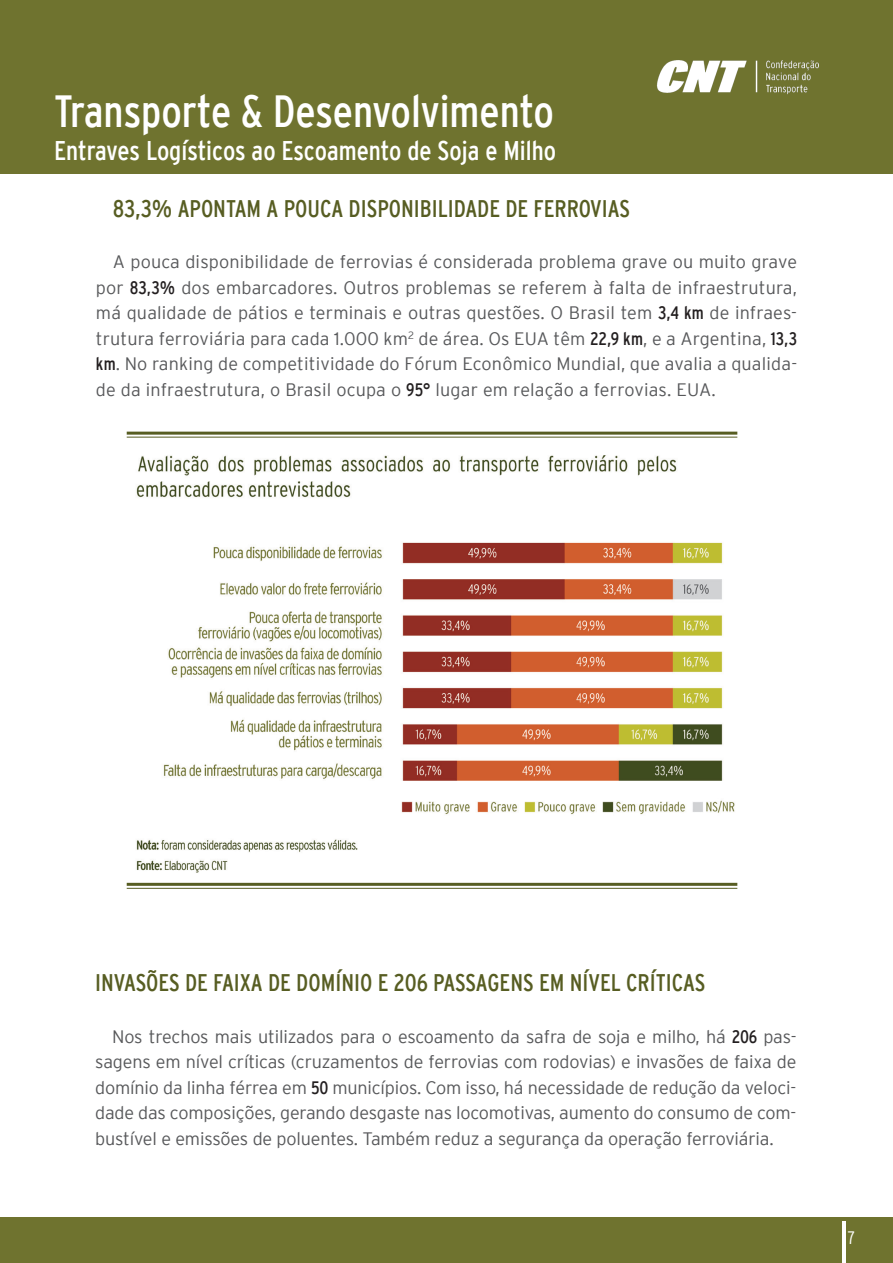
<style>
.page{position:relative;width:893px;height:1263px;background:#fff}
.page>*{position:absolute;margin:0;border:0;box-sizing:border-box;transform-origin:0 0}
.t1{font:condensed 45px "Interstate";color:#fff}
.t2{font:condensed 27px "Interstate";color:#fff}
.t3{font:condensed 24px "Interstate";color:#575d22}
.t4{font:300 18px/25.5px "Interstate";letter-spacing:-.01em;color:#57585a;text-align:justify}
.t5{font:300 condensed 18px "Interstate";color:#fff}
.s1{font-weight:400;font-stretch:condensed;color:#231f20}
</style>
<div class="page">
<div style="left:0;top:1217px;width:893px;height:46px;background:#6f732f"></div>
<hr style="left:842px;top:1221px;width:4px;height:42px;background:#fff">
<div style="left:0;top:0;width:893px;height:173px;background:#6f732f"></div>
<img style="left:656px;top:60px;width:163px;height:35px">
<img style="left:126px;top:432px;width:612px;height:457px">
<hr style="left:127px;top:432px;width:610px;height:3px;background:#575d22">
<hr style="left:127px;top:437px;width:610px;height:1px;background:#575d22">
<hr style="left:127px;top:883px;width:610px;height:3px;background:#575d22">
<hr style="left:127px;top:888px;width:610px;height:1px;background:#575d22">
<h1 class="t1" style="left:54px;top:86px;width:502px">Transporte &amp; Desenvolvimento</h1>
<h2 class="t2" style="left:54px;top:135px;width:504px">Entraves Logísticos ao Escoamento de Soja e Milho</h2>
<h3 class="t3" style="left:113px;top:195px;width:519px">83,3% APONTAM A POUCA DISPONIBILIDADE DE FERROVIAS</h3>
<p class="t4" style="left:96px;top:249px;width:703px;text-indent:17px">A pouca disponibilidade de ferrovias é considerada problema grave ou muito grave por <span class="s1">83,3%</span> dos embarcadores. Outros problemas se referem à falta de infraestrutura, má qualidade de pátios e terminais e outras questões. O Brasil tem <span class="s1">3,4 km</span> de infraes&shy;trutura ferroviária para cada 1.000 km<sup>2</sup> de área. Os EUA têm <span class="s1">22,9 km</span>, e a Argentina, <span class="s1">13,3 km</span>. No ranking de competitividade do Fórum Econômico Mundial, que avalia a qualida&shy;de da infraestrutura, o Brasil ocupa o <span class="s1">95°</span> lugar em relação a ferrovias. EUA.</p>
<h3 class="t3" style="left:95px;top:970px;width:612px">INVASÕES DE FAIXA DE DOMÍNIO E 206 PASSAGENS EM NÍVEL CRÍTICAS</h3>
<p class="t4" style="left:95px;top:1023px;width:703px;text-indent:17px">Nos trechos mais utilizados para o escoamento da safra de soja e milho, há <span class="s1">206</span> pas&shy;sagens em nível críticas (cruzamentos de ferrovias com rodovias) e invasões de faixa de domínio da linha férrea em <span class="s1">50</span> municípios. Com isso, há necessidade de redução da veloci&shy;dade das composições, gerando desgaste nas locomotivas, aumento do consumo de com&shy;bustível e emissões de poluentes. Também reduz a segurança da operação ferroviária.</p>
<p class="t5" style="left:848px;top:1227px;width:9px">7</p>
</div>
